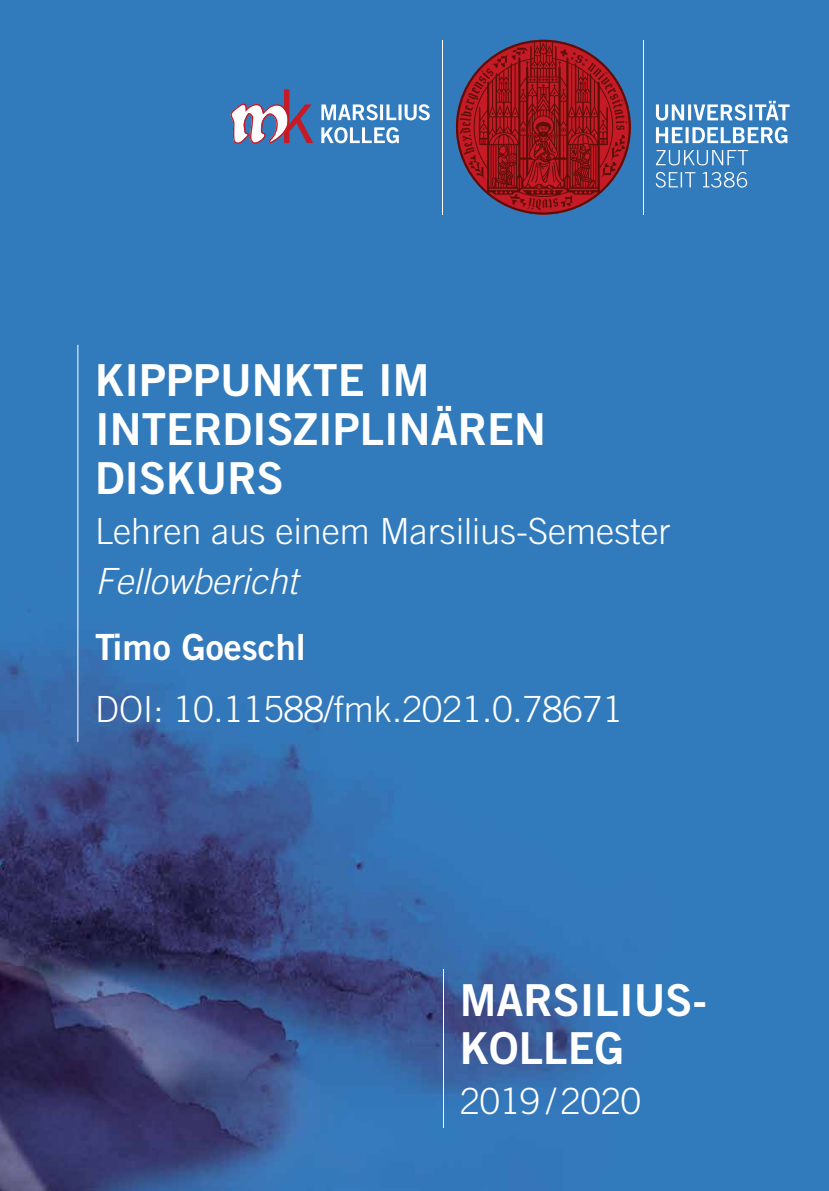
<style>
.page{position:relative;width:829px;height:1191px;background:#fff}
.page>*{position:absolute;margin:0;border:0;box-sizing:border-box;transform-origin:0 0}
.t1{font:44.1px/49px "Trade Gothic LT Pro Bd 2";color:#fff}
.t2{font:300 36.05px "Trade Gothic LT Pro";color:#fff}
.t3{font:italic 300 36.05px "Trade Gothic LT Pro";color:#fff}
.t4{font:36.05px "Trade Gothic LT Pro Bd 2";color:#fff}
</style>
<div class="page">
<img style="left:0;top:0;width:828px;height:1191px">
<hr style="left:643px;top:40px;width:1px;height:174px;background:#fff">
<svg style="left:655px;top:172px;width:92px;height:16px"></svg>
<svg style="left:655px;top:150px;width:93px;height:15px"></svg>
<svg style="left:655px;top:127px;width:132px;height:16px"></svg>
<svg style="left:655px;top:101px;width:134px;height:20px"></svg>
<svg style="left:456px;top:40px;width:174px;height:175px;background:#832a3c"></svg>
<hr style="left:442px;top:40px;width:1px;height:174px;background:#fff">
<svg style="left:321px;top:127px;width:78px;height:16px"></svg>
<svg style="left:321px;top:104px;width:108px;height:16px"></svg>
<svg style="left:230px;top:89px;width:83px;height:55px"></svg>
<hr style="left:77px;top:345px;width:1px;height:397px;background:#fff">
<hr style="left:443px;top:969px;width:1px;height:159px;background:#fff">
<p class="t1" style="left:95px;top:355px;width:452px">KIPPPUNKTE IM<br>INTERDISZIPLINÄREN<br>DISKURS</p>
<p class="t2" style="left:95px;top:509px;width:576px">Lehren aus einem Marsilius-Semester</p>
<p class="t3" style="left:95px;top:559px;width:204px">Fellowbericht</p>
<p class="t4" style="left:95px;top:625px;width:212px">Timo Goeschl</p>
<p class="t2" style="left:95px;top:687px;width:529px">DOI: 10.11588/fmk.2021.0.78671</p>
<p class="t1" style="left:460px;top:975px;width:249px;line-height:48.1px">MARSILIUS-<br>KOLLEG</p>
<p class="t2" style="left:460px;top:1080px;width:182px">2019 /2020</p>
</div>
